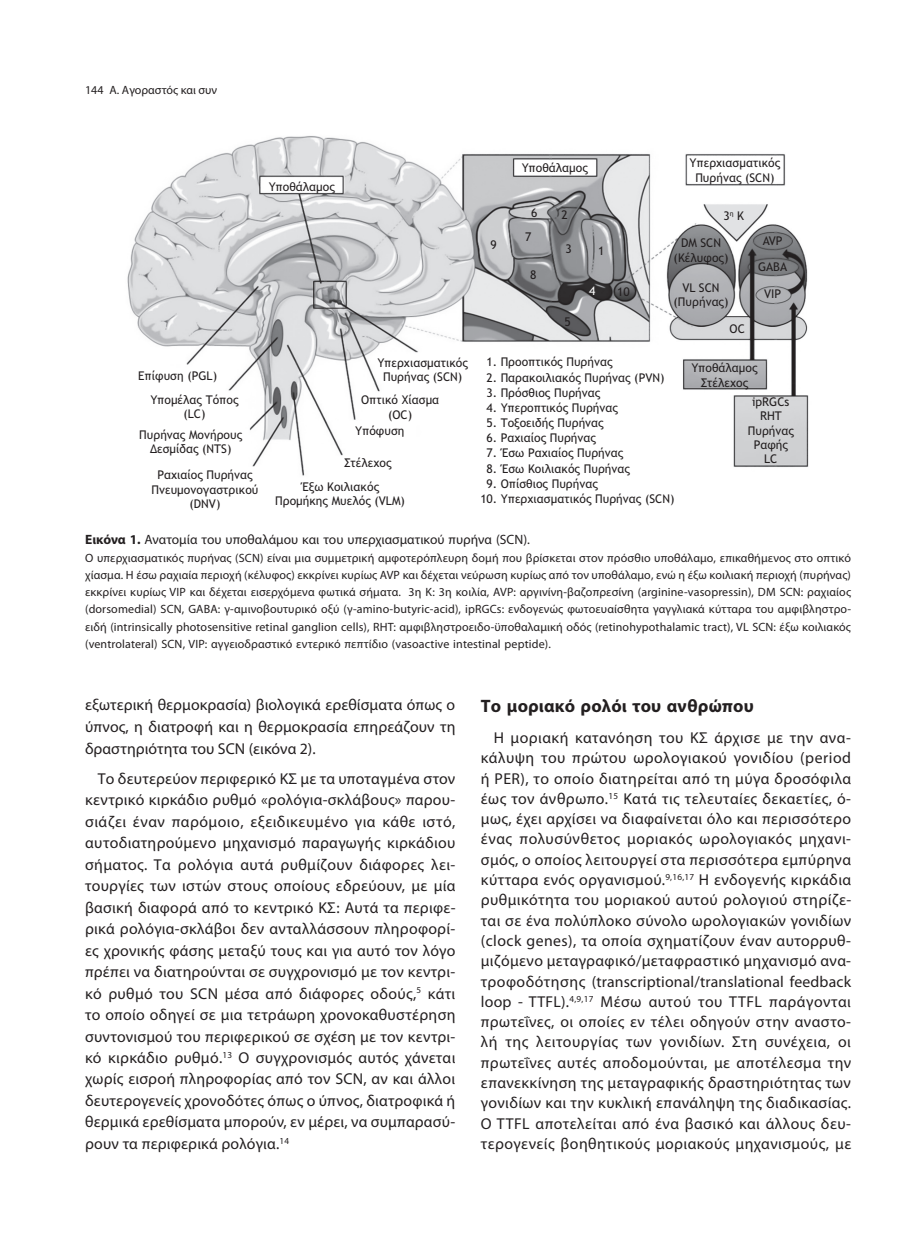
<style>
.page{position:relative;width:915px;height:1234px;background:#fff}
.page>*{position:absolute;margin:0;border:0;box-sizing:border-box;transform-origin:0 0}
.t1{font:700 18px "Myriad Pro";letter-spacing:.01em;color:#231f20}
.t2{font:15.75px/20.2px "Myriad Pro";letter-spacing:.015em;color:#231f20;text-align:justify}
.t3{font:13.5px "Myriad Pro";color:#231f20}
.t4{font:12px/17.2px "Myriad Pro";letter-spacing:.01em;color:#231f20;text-align:justify}
.t5{font:12px/14.4px "Trebuchet MS";color:#231f20;text-align:center}
.t6{font:12px "Trebuchet MS";color:#fff}
.s1{font-weight:700}
</style>
<div class="page">
<img style="left:127px;top:136px;width:682px;height:340px">
<p class="t4" style="left:85px;top:81px;width:133px">144 Α. Αγοραστός και συν</p>
<p class="t5" style="left:269px;top:180px;width:68px">Υποθάλαμος</p>
<p class="t5" style="left:150px;top:364px;width:90px;line-height:23.2px;text-align:left;text-indent:-12px">Επίφυση (PGL)<br>Υπομέλας Τόπος</p>
<p class="t5" style="left:139px;top:403px;width:104px;line-height:20.9px;text-align:left;text-indent:44px">(LC)<br>Πυρήνας Μονήρους</p>
<p class="t5" style="left:157px;top:436px;width:97px;line-height:26.1px;text-align:left;text-indent:-7px">Δεσμίδας (NTS)<br>Ραχιαίος Πυρήνας</p>
<p class="t5" style="left:151px;top:482px;width:108px">Πνευμονογαστρικού (DNV)</p>
<p class="t5" style="left:377px;top:355px;width:92px">Υπερχιασματικός<br>Πυρήνας (SCN)</p>
<p class="t5" style="left:361px;top:393px;width:80px">Οπτικό Χίασμα (OC)</p>
<p class="t5" style="left:355px;top:423px;width:51px">Υπόφυση</p>
<p class="t5" style="left:301px;top:450px;width:92px;line-height:24px;text-align:left;text-indent:43px">Στέλεχος<br>Έξω Κοιλιακός</p>
<p class="t5" style="left:275px;top:493px;width:131px">Προμήκης Μυελός (VLM)</p>
<p class="t5" style="left:490px;top:237px;width:8px">9</p>
<p class="t5" style="left:521px;top:161px;width:68px">Υποθάλαμος</p>
<p class="t5" style="left:525px;top:200px;width:14px;line-height:24.3px">6<br>7</p>
<p class="t5" style="left:530px;top:267px;width:8px">8</p>
<p class="t5" style="left:561px;top:208px;width:8px">2</p>
<p class="t5" style="left:565px;top:242px;width:8px">3</p>
<p class="t5" style="left:598px;top:244px;width:8px">1</p>
<p class="t5" style="left:564px;top:314px;width:8px">5</p>
<p class="t6" style="left:589px;top:284px;width:8px">4</p>
<p class="t5" style="left:617px;top:285px;width:14px">10</p>
<p class="t5" style="left:689px;top:156px;width:92px">Υπερχιασματικός<br>Πυρήνας (SCN)</p>
<p class="t5" style="left:723px;top:208px;width:22px">3<sup>η</sup> Κ</p>
<p class="t5" style="left:673px;top:236px;width:56px">DM SCN (Κέλυφος)</p>
<p class="t5" style="left:673px;top:280px;width:56px">VL SCN (Πυρήνας)</p>
<p class="t5" style="left:729px;top:321px;width:17px">OC</p>
<p class="t5" style="left:757px;top:228px;width:31px;line-height:26px">AVP<br>GABA</p>
<p class="t5" style="left:763px;top:287px;width:19px">VIP</p>
<p class="t5" style="left:486px;top:355px;width:128px">1. Προοπτικός Πυρήνας</p>
<p class="t5" style="left:486px;top:370px;width:179px">2. Παρακοιλιακός Πυρήνας (PVN)</p>
<p class="t5" style="left:486px;top:385px;width:115px">3. Πρόσθιος Πυρήνας</p>
<p class="t5" style="left:486px;top:400px;width:133px">4. Υπεροπτικός Πυρήνας</p>
<p class="t5" style="left:486px;top:415px;width:119px">5. Τοξοειδής Πυρήνας</p>
<p class="t5" style="left:486px;top:431px;width:111px">6. Ραχιαίος Πυρήνας</p>
<p class="t5" style="left:486px;top:446px;width:138px">7. Έσω Ραχιαίος Πυρήνας</p>
<p class="t5" style="left:486px;top:461px;width:145px">8. Έσω Κοιλιακός Πυρήνας</p>
<p class="t5" style="left:486px;top:476px;width:113px">9. Οπίσθιος Πυρήνας</p>
<p class="t5" style="left:480px;top:491px;width:195px">10. Υπερχιασματικός Πυρήνας (SCN)</p>
<p class="t5" style="left:691px;top:361px;width:68px">Υποθάλαμος<br>Στέλεχος</p>
<p class="t5" style="left:747px;top:394px;width:48px">ipRGCs<br>RHT<br>Πυρήνας<br>Ραφής<br>LC</p>
<p class="t3" style="left:85px;top:531px;width:446px"><span class="s1">Εικόνα 1.</span> Ανατομία του υποθαλάμου και του υπερχιασματικού πυρήνα (SCN).</p>
<p class="t4" style="left:85px;top:548px;width:767px">Ο υπερχιασματικός πυρήνας (SCN) είναι μια συμμετρική αμφοτερόπλευρη δομή που βρίσκεται στον πρόσθιο υποθάλαμο, επικαθήμενος στο οπτικό χίασμα. Η έσω ραχιαία περιοχή (κέλυφος) εκκρίνει κυρίως AVP και δέχεται νεύρωση κυρίως από τον υποθάλαμο, ενώ η έξω κοιλιακή περιοχή (πυρήνας) εκκρίνει κυρίως VIP και δέχεται εισερχόμενα φωτικά σήματα. 3η Κ: 3η κοιλία, AVP: αργινίνη-βαζοπρεσίνη (arginine-vasopressin), DM SCN: ραχιαίος (dorsomedial) SCN, GABA: γ-αμινοβουτυρικό οξύ (γ-amino-butyric-acid), ipRGCs: ενδογενώς φωτοευαίσθητα γαγγλιακά κύτταρα του αμφιβληστρο&shy;ειδή (intrinsically photosensitive retinal ganglion cells), RHT: αμφιβληστροειδο-ϋποθαλαμική οδός (retinohypothalamic tract), VL SCN: έξω κοιλιακός (ventrolateral) SCN, VIP: αγγειοδραστικό εντερικό πεπτίδιο (vasoactive intestinal peptide).</p>
<p class="t2" style="left:85px;top:693px;width:372px;line-height:21.8px">εξωτερική θερμοκρασία) βιολογικά ερεθίσματα όπως ο ύπνος, η διατροφή και η θερμοκρασία επηρεάζουν τη δραστηριότητα του SCN (εικόνα 2).</p>
<p class="t2" style="left:85px;top:767px;width:372px;line-height:21.5px;text-indent:13px">Το δευτερεύον περιφερικό ΚΣ με τα υποταγμένα στον κεντρικό κιρκάδιο ρυθμό «ρολόγια-σκλάβους» παρου&shy;σιάζει έναν παρόμοιο, εξειδικευμένο για κάθε ιστό, αυτοδιατηρούμενο μηχανισμό παραγωγής κιρκάδιου σήματος. Τα ρολόγια αυτά ρυθμίζουν διάφορες λει&shy;τουργίες των ιστών στους οποίους εδρεύουν, με μία βασική διαφορά από το κεντρικό ΚΣ: Αυτά τα περιφε&shy;ρικά ρολόγια-σκλάβοι δεν ανταλλάσσουν πληροφορί&shy;ες χρονικής φάσης μεταξύ τους και για αυτό τον λόγο πρέπει να διατηρούνται σε συγχρονισμό με τον κεντρι&shy;κό ρυθμό του SCN μέσα από διάφορες οδούς,<sup>5</sup> κάτι το οποίο οδηγεί σε μια τετράωρη χρονοκαθυστέρηση συντονισμού του περιφερικού σε σχέση με τον κεντρι&shy;κό κιρκάδιο ρυθμό.<sup>13</sup> Ο συγχρονισμός αυτός χάνεται χωρίς εισροή πληροφορίας από τον SCN, αν και άλλοι δευτερογενείς χρονοδότες όπως ο ύπνος, διατροφικά ή θερμικά ερεθίσματα μπορούν, εν μέρει, να συμπαρασύ&shy;ρουν τα περιφερικά ρολόγια.<sup>14</sup></p>
<p class="t1" style="left:480px;top:694px;width:274px">Το μοριακό ρολόι του ανθρώπου</p>
<p class="t2" style="left:480px;top:727px;width:372px;text-indent:13px">Η μοριακή κατανόηση του ΚΣ άρχισε με την ανα&shy;κάλυψη του πρώτου ωρολογιακού γονιδίου (period ή PER), το οποίο διατηρείται από τη μύγα δροσόφιλα έως τον άνθρωπο.<sup>15</sup> Κατά τις τελευταίες δεκαετίες, ό&shy;μως, έχει αρχίσει να διαφαίνεται όλο και περισσότερο ένας πολυσύνθετος μοριακός ωρολογιακός μηχανι&shy;σμός, ο οποίος λειτουργεί στα περισσότερα εμπύρηνα κύτταρα ενός οργανισμού.<sup>9,16,17</sup> Η ενδογενής κιρκάδια ρυθμικότητα του μοριακού αυτού ρολογιού στηρίζε&shy;ται σε ένα πολύπλοκο σύνολο ωρολογιακών γονιδίων (clock genes), τα οποία σχηματίζουν έναν αυτορρυθ&shy;μιζόμενο μεταγραφικό/μεταφραστικό μηχανισμό ανα&shy;τροφοδότησης (transcriptional/translational feedback loop - TTFL).<sup>4,9,17</sup> Μέσω αυτού του TTFL παράγονται πρωτεΐνες, οι οποίες εν τέλει οδηγούν στην αναστο&shy;λή της λειτουργίας των γονιδίων. Στη συνέχεια, οι πρωτεΐνες αυτές αποδομούνται, με αποτέλεσμα την επανεκκίνηση της μεταγραφικής δραστηριότητας των γονιδίων και την κυκλική επανάληψη της διαδικασίας.<br>Ο TTFL αποτελείται από ένα βασικό και άλλους δευ&shy;τερογενείς βοηθητικούς μοριακούς μηχανισμούς, με</p>
</div>
